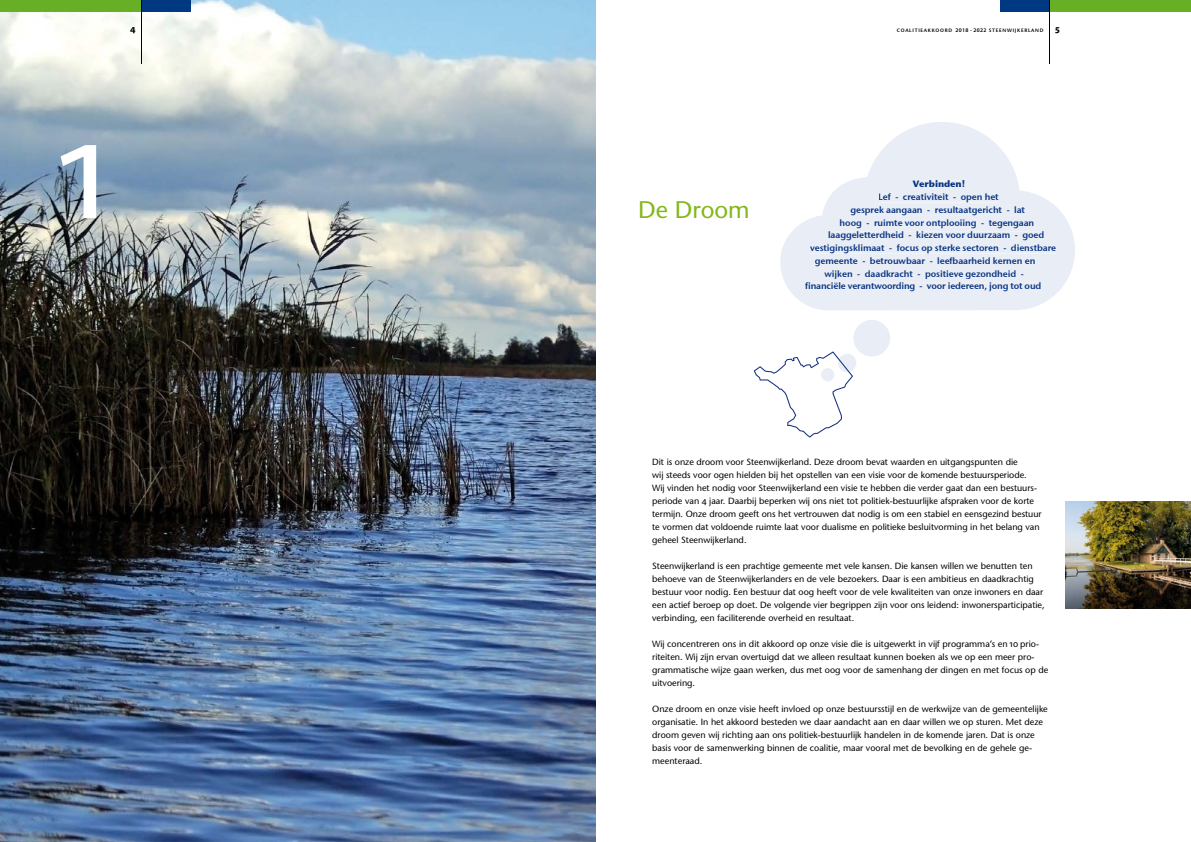
<style>
.page{position:relative;width:1191px;height:842px;background:#fff}
.page>*{position:absolute;margin:0;border:0;box-sizing:border-box;transform-origin:0 0}
.t1{font:150px "Myriad Pro";color:#fff}
.t2{font:24px "Stone Sans";color:#83b81a}
.t3{font:700 10px "Myriad Pro";color:#000}
.t4{font:9.1px "Stone Sans Sem ITCTT Semi";letter-spacing:-.01em;color:#083483}
.t5{font:700 9.1px "Stone Sans ITC";letter-spacing:-.01em;color:#083483}
.t6{font:9px/13px "Stone Sans";color:#000}
.t7{font:600 4.9px "Stone Sans";letter-spacing:.145em;color:#000}
.s1{font-family:"Myriad Pro";font-size:5.5px}
.s2{font-family:"Myriad Pro";font-weight:700;font-size:10px}
.s3{font-family:"Myriad Pro";font-size:9.8px}
</style>
<div class="page">
<img style="left:0;top:0;width:595px;height:842px">
<div style="left:853px;top:320px;width:37px;height:36px;background:#e9edf5;border-radius:18px"></div>
<div style="left:838px;top:354px;width:18px;height:18px;background:#e9edf5;border-radius:9px"></div>
<svg style="left:754px;top:351px;width:99px;height:87px"></svg>
<svg style="left:780px;top:122px;width:295px;height:188px;fill:#e9edf5"></svg>
<div style="left:912px;top:181px;width:53px;height:6px;background:#e9edf5"></div>
<div style="left:879px;top:193px;width:119px;height:9px;background:#e9edf5"></div>
<div style="left:850px;top:206px;width:175px;height:9px;background:#e9edf5"></div>
<div style="left:840px;top:219px;width:194px;height:9px;background:#e9edf5"></div>
<div style="left:829px;top:232px;width:215px;height:9px;background:#e9edf5"></div>
<div style="left:810px;top:244px;width:246px;height:9px;background:#e9edf5"></div>
<div style="left:815px;top:257px;width:220px;height:9px;background:#e9edf5"></div>
<div style="left:824px;top:270px;width:202px;height:9px;background:#e9edf5"></div>
<div style="left:805px;top:283px;width:236px;height:9px;background:#e9edf5"></div>
<div style="left:0;top:0;width:144px;height:11px;background:#67af24"></div>
<div style="left:1049px;top:0;width:142px;height:11px;background:#67af24"></div>
<img style="left:1065px;top:502px;width:126px;height:106px">
<div style="left:142px;top:0;width:48px;height:11px;background:#003882"></div>
<div style="left:1000px;top:0;width:49px;height:11px;background:#003882"></div>
<hr style="left:141px;top:0;width:1px;height:64px;background:#000">
<hr style="left:1049px;top:0;width:1px;height:64px;background:#000">
<p class="t3" style="left:130px;top:22px;width:7px">4</p>
<p class="t7" style="left:896px;top:27px;width:164px">COALITIEAKKOORD <span class="s1">2018 - 2022</span> STEENWIJKERLAND <span class="s2">5</span></p>
<h1 class="t1" style="left:57px;top:75px;width:56px">1</h1>
<h2 class="t2" style="left:638px;top:195px;width:113px">De Droom</h2>
<p class="t5" style="left:912px;top:176px;width:55px">Verbinden!</p>
<p class="t4" style="left:878px;top:189px;width:122px">Lef - creativiteit - open het</p>
<p class="t4" style="left:850px;top:202px;width:176px">gesprek aangaan - resultaatgericht - lat</p>
<p class="t4" style="left:839px;top:215px;width:196px">hoog - ruimte voor ontplooiing - tegengaan</p>
<p class="t4" style="left:828px;top:228px;width:218px">laaggeletterdheid - kiezen voor duurzaam - goed</p>
<p class="t4" style="left:810px;top:240px;width:248px">vestigingsklimaat - focus op sterke sectoren - dienstbare</p>
<p class="t4" style="left:815px;top:253px;width:222px">gemeente - betrouwbaar - leefbaarheid kernen en</p>
<p class="t4" style="left:824px;top:266px;width:201px">wijken - daadkracht - positieve gezondheid -</p>
<p class="t4" style="left:805px;top:279px;width:237px">financiële verantwoording - voor iedereen, jong tot oud</p>
<p class="t6" style="left:652px;top:455px;width:391px">Dit is onze droom voor Steenwijkerland. Deze droom bevat waarden en uitgangspunten die<br>wij steeds voor ogen hielden bij het opstellen van een visie voor de komende bestuursperiode.<br>Wij vinden het nodig voor Steenwijkerland een visie te hebben die verder gaat dan een bestuurs&shy;periode van <span class="s3">4</span> jaar. Daarbij beperken wij ons niet tot politiek-bestuurlijke afspraken voor de korte termijn. Onze droom geeft ons het vertrouwen dat nodig is om een stabiel en eensgezind bestuur te vormen dat voldoende ruimte laat voor dualisme en politieke besluitvorming in het belang van geheel Steenwijkerland.</p>
<p class="t6" style="left:652px;top:559px;width:394px">Steenwijkerland is een prachtige gemeente met vele kansen. Die kansen willen we benutten ten behoeve van de Steenwijkerlanders en de vele bezoekers. Daar is een ambitieus en daadkrachtig bestuur voor nodig. Een bestuur dat oog heeft voor de vele kwaliteiten van onze inwoners en daar een actief beroep op doet. De volgende vier begrippen zijn voor ons leidend: inwonersparticipatie, verbinding, een faciliterende overheid en resultaat.</p>
<p class="t6" style="left:652px;top:637px;width:397px">Wij concentreren ons in dit akkoord op onze visie die is uitgewerkt in vijf programma’s en <span class="s3">10</span> prio&shy;riteiten. Wij zijn ervan overtuigd dat we alleen resultaat kunnen boeken als we op een meer pro&shy;grammatische wijze gaan werken, dus met oog voor de samenhang der dingen en met focus op de uitvoering.</p>
<p class="t6" style="left:652px;top:702px;width:397px">Onze droom en onze visie heeft invloed op onze bestuursstijl en de werkwijze van de gemeentelijke organisatie. In het akkoord besteden we daar aandacht aan en daar willen we op sturen. Met deze droom geven wij richting aan ons politiek-bestuurlijk handelen in de komende jaren. Dat is onze basis voor de samenwerking binnen de coalitie, maar vooral met de bevolking en de gehele ge&shy;meenteraad.</p>
</div>
